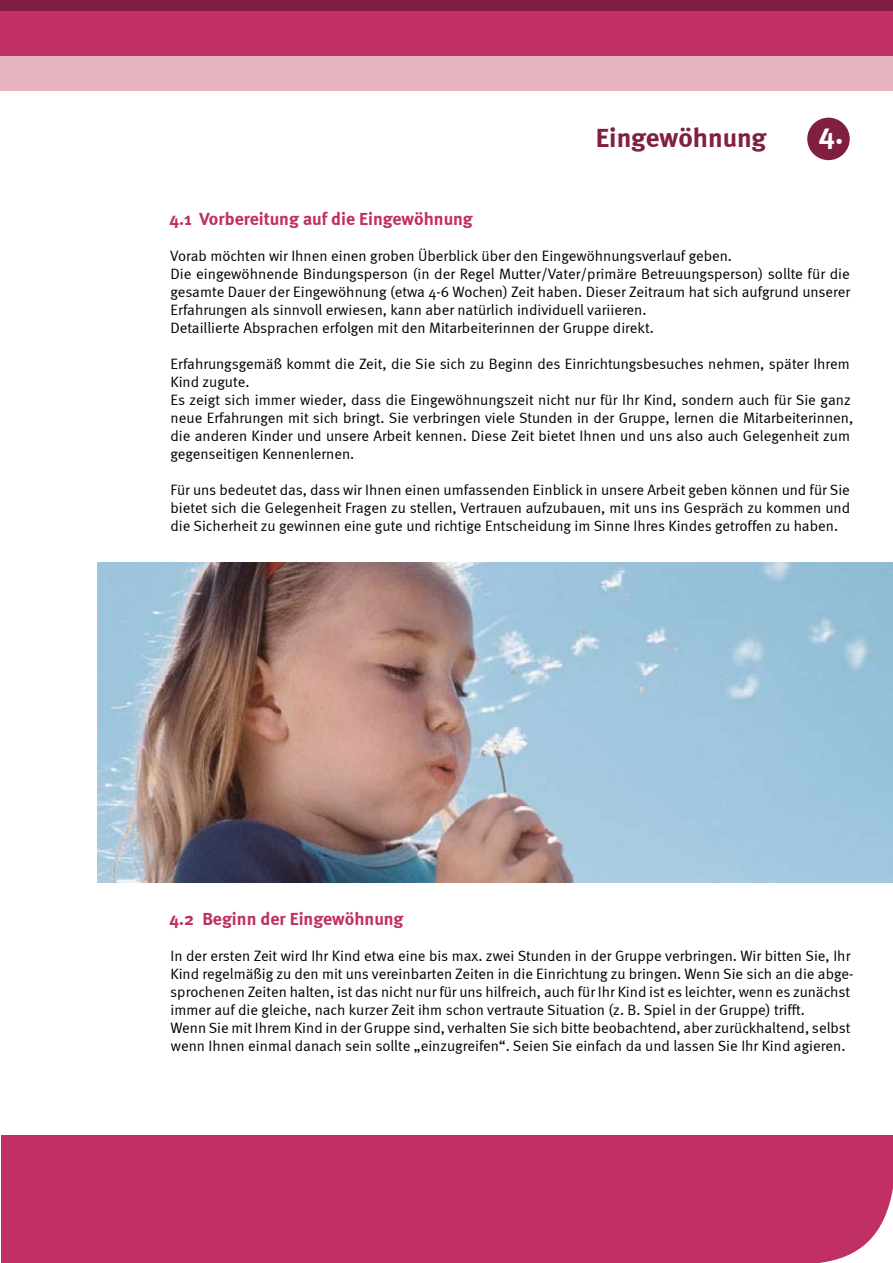
<style>
.page{position:relative;width:893px;height:1263px;background:#fff}
.page>*{position:absolute;margin:0;border:0;box-sizing:border-box;transform-origin:0 0}
.t1{font:700 30px "Meta";color:#fff}
.t2{font:700 27px "Meta";color:#811f43}
.t3{font:700 18px "Meta";color:#c03065}
.t4{font:15px/18px "Meta Normal";color:#000}
</style>
<div class="page">
<img style="left:98px;top:562px;width:795px;height:320px">
<div style="left:807px;top:118px;width:43px;height:42px;background:#811f43;border-radius:50%"></div>
<div style="left:0;top:0;width:893px;height:58px;background:#c03065"></div>
<div style="left:0;top:0;width:893px;height:11px;background:#811f43"></div>
<div style="left:1px;top:1135px;width:892px;height:128px;background:#c03065"></div>
<svg style="left:819px;top:1188px;width:74px;height:75px"></svg>
<div style="left:0;top:56px;width:893px;height:34px;background:#e5b3be"></div>
<h2 class="t2" style="left:596px;top:122px;width:172px">Eingewöhnung</h2>
<h1 class="t1" style="left:819px;top:116px;width:26px">4.</h1>
<p class="t3" style="left:170px;top:208px;width:305px">4.1 Vorbereitung auf die Eingewöhnung</p>
<p class="t4" style="left:170px;top:247px;width:681px">Vorab möchten wir Ihnen einen groben Überblick über den Eingewöhnungsverlauf geben.<br>Die eingewöhnende Bindungsperson (in der Regel Mutter/Vater/primäre Betreuungsperson) sollte für die gesamte Dauer der Eingewöhnung (etwa 4-6 Wochen) Zeit haben. Dieser Zeitraum hat sich aufgrund unserer Erfahrungen als sinnvoll erwiesen, kann aber natürlich individuell variieren.<br>Detaillierte Absprachen erfolgen mit den Mitarbeiterinnen der Gruppe direkt.</p>
<p class="t4" style="left:170px;top:355px;width:684px">Erfahrungsgemäß kommt die Zeit, die Sie sich zu Beginn des Einrichtungsbesuches nehmen, später Ihrem Kind zugute.<br>Es zeigt sich immer wieder, dass die Eingewöhnungszeit nicht nur für Ihr Kind, sondern auch für Sie ganz neue Erfahrungen mit sich bringt. Sie verbringen viele Stunden in der Gruppe, lernen die Mitarbeiterinnen, die anderen Kinder und unsere Arbeit kennen. Diese Zeit bietet Ihnen und uns also auch Gelegenheit zum gegenseitigen Kennenlernen.</p>
<p class="t4" style="left:170px;top:481px;width:681px;text-align:justify">Für uns bedeutet das, dass wir Ihnen einen umfassenden Einblick in unsere Arbeit geben können und für Sie bietet sich die Gelegenheit Fragen zu stellen, Vertrauen aufzubauen, mit uns ins Gespräch zu kommen und die Sicherheit zu gewinnen eine gute und richtige Entscheidung im Sinne Ihres Kindes getroffen zu haben.</p>
<p class="t3" style="left:170px;top:908px;width:235px">4.2 Beginn der Eingewöhnung</p>
<p class="t4" style="left:170px;top:947px;width:685px">In der ersten Zeit wird Ihr Kind etwa eine bis max. zwei Stunden in der Gruppe verbringen. Wir bitten Sie, Ihr Kind regelmäßig zu den mit uns vereinbarten Zeiten in die Einrichtung zu bringen. Wenn Sie sich an die abge&shy;sprochenen Zeiten halten, ist das nicht nur für uns hilfreich, auch für Ihr Kind ist es leichter, wenn es zunächst immer auf die gleiche, nach kurzer Zeit ihm schon vertraute Situation (z. B. Spiel in der Gruppe) trifft.<br>Wenn Sie mit Ihrem Kind in der Gruppe sind, verhalten Sie sich bitte beobachtend, aber zurückhaltend, selbst wenn Ihnen einmal danach sein sollte „einzugreifen“. Seien Sie einfach da und lassen Sie Ihr Kind agieren.</p>
</div>
